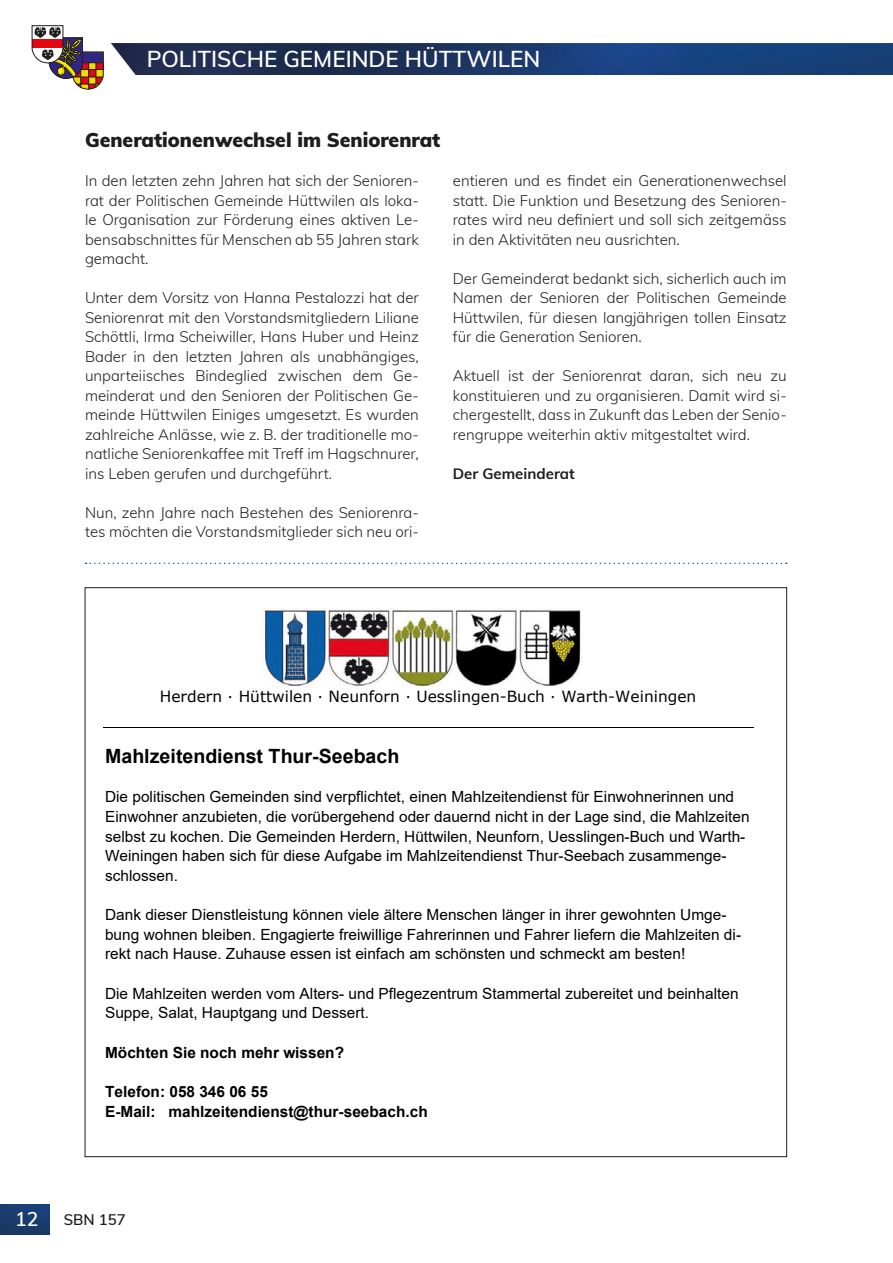
<style>
.page{position:relative;width:893px;height:1263px;background:#fff}
.page>*{position:absolute;margin:0;border:0;box-sizing:border-box;transform-origin:0 0}
.t1{font:600 22.5px "Muli";color:#fff}
.t2{font:700 19.65px "Arial";color:#000}
.t3{font:900 19.5px "Muli";color:#1d1d1b}
.t4{font:600 19.5px "Muli";color:#fff}
.t5{font:15.45px/19.6px "Arial";color:#000}
.t6{font:700 15.45px/19.6px "Arial";color:#000}
.t7{font:15.45px "Verdana";color:#000}
.t8{font:300 15px/19.5px "Muli";color:#1d1d1b;text-align:justify}
.t9{font:700 15px "Muli";color:#1d1d1b}
.t10{font:600 15px "Muli";color:#1d1d1b}
</style>
<div class="page">
<img style="left:112px;top:44px;width:781px;height:30px">
<img style="left:0;top:1205px;width:50px;height:30px">
<svg style="left:32px;top:26px;width:71px;height:63px"></svg>
<hr style="left:103px;top:727px;width:650px;height:1px;background:#000">
<img style="left:262px;top:609px;width:319px;height:78px">
<svg style="left:86px;top:563px;width:701px;height:1px"></svg>
<h1 class="t1" style="left:147px;top:43px;width:395px">POLITISCHE GEMEINDE HÜTTWILEN</h1>
<h3 class="t3" style="left:85px;top:126px;width:357px">Generationenwechsel im Seniorenrat</h3>
<p class="t8" style="left:85px;top:170px;width:335px">In den letzten zehn Jahren hat sich der Senioren&shy;rat der Politischen Gemeinde Hüttwilen als loka&shy;le Organisation zur Förderung eines aktiven Le&shy;bensabschnittes für Menschen ab 55 Jahren stark gemacht.</p>
<p class="t8" style="left:85px;top:287px;width:335px">Unter dem Vorsitz von Hanna Pestalozzi hat der Seniorenrat mit den Vorstandsmitgliedern Liliane Schöttli, Irma Scheiwiller, Hans Huber und Heinz Bader in den letzten Jahren als unabhängiges, unparteiisches Bindeglied zwischen dem Ge&shy;meinderat und den Senioren der Politischen Ge&shy;meinde Hüttwilen Einiges umgesetzt. Es wurden zahlreiche Anlässe, wie z. B. der traditionelle mo&shy;natliche Seniorenkaffee mit Treff im Hagschnurer, ins Leben gerufen und durchgeführt.</p>
<p class="t8" style="left:85px;top:502px;width:335px">Nun, zehn Jahre nach Bestehen des Seniorenra&shy;tes möchten die Vorstandsmitglieder sich neu ori-</p>
<p class="t8" style="left:453px;top:170px;width:335px">entieren und es findet ein Generationenwechsel statt. Die Funktion und Besetzung des Senioren&shy;rates wird neu definiert und soll sich zeitgemäss in den Aktivitäten neu ausrichten.</p>
<p class="t8" style="left:453px;top:268px;width:335px">Der Gemeinderat bedankt sich, sicherlich auch im Namen der Senioren der Politischen Gemeinde Hüttwilen, für diesen langjährigen tollen Einsatz für die Generation Senioren.</p>
<p class="t8" style="left:453px;top:365px;width:335px">Aktuell ist der Seniorenrat daran, sich neu zu konstituieren und zu organisieren. Damit wird si&shy;chergestellt, dass in Zukunft das Leben der Senio&shy;rengruppe weiterhin aktiv mitgestaltet wird.</p>
<p class="t9" style="left:453px;top:462px;width:123px">Der Gemeinderat</p>
<p class="t7" style="left:160px;top:686px;width:538px">Herdern ∙ Hüttwilen ∙ Neunforn ∙ Uesslingen-Buch ∙ Warth-Weiningen</p>
<h2 class="t2" style="left:105px;top:742px;width:296px">Mahlzeitendienst Thur-Seebach</h2>
<p class="t5" style="left:105px;top:787px;width:646px">Die politischen Gemeinden sind verpflichtet, einen Mahlzeitendienst für Einwohnerinnen und Einwohner anzubieten, die vorübergehend oder dauernd nicht in der Lage sind, die Mahlzeiten selbst zu kochen. Die Gemeinden Herdern, Hüttwilen, Neunforn, Uesslingen-Buch und Warth-Weiningen haben sich für diese Aufgabe im Mahlzeitendienst Thur-Seebach zusammenge&shy;schlossen.</p>
<p class="t5" style="left:105px;top:905px;width:637px">Dank dieser Dienstleistung können viele ältere Menschen länger in ihrer gewohnten Umge&shy;bung wohnen bleiben. Engagierte freiwillige Fahrerinnen und Fahrer liefern die Mahlzeiten di&shy;rekt nach Hause. Zuhause essen ist einfach am schönsten und schmeckt am besten!</p>
<p class="t5" style="left:105px;top:983px;width:635px">Die Mahlzeiten werden vom Alters- und Pflegezentrum Stammertal zubereitet und beinhalten<br>Suppe, Salat, Hauptgang und Dessert.</p>
<p class="t6" style="left:105px;top:1042px;width:241px">Möchten Sie noch mehr wissen?</p>
<p class="t6" style="left:105px;top:1082px;width:324px">Telefon: 058 346 06 55<br>E-Mail: mahlzeitendienst@thur-seebach.ch</p>
<h3 class="t4" style="left:15px;top:1205px;width:25px">12</h3>
<p class="t10" style="left:64px;top:1209px;width:64px">SBN 157</p>
</div>
